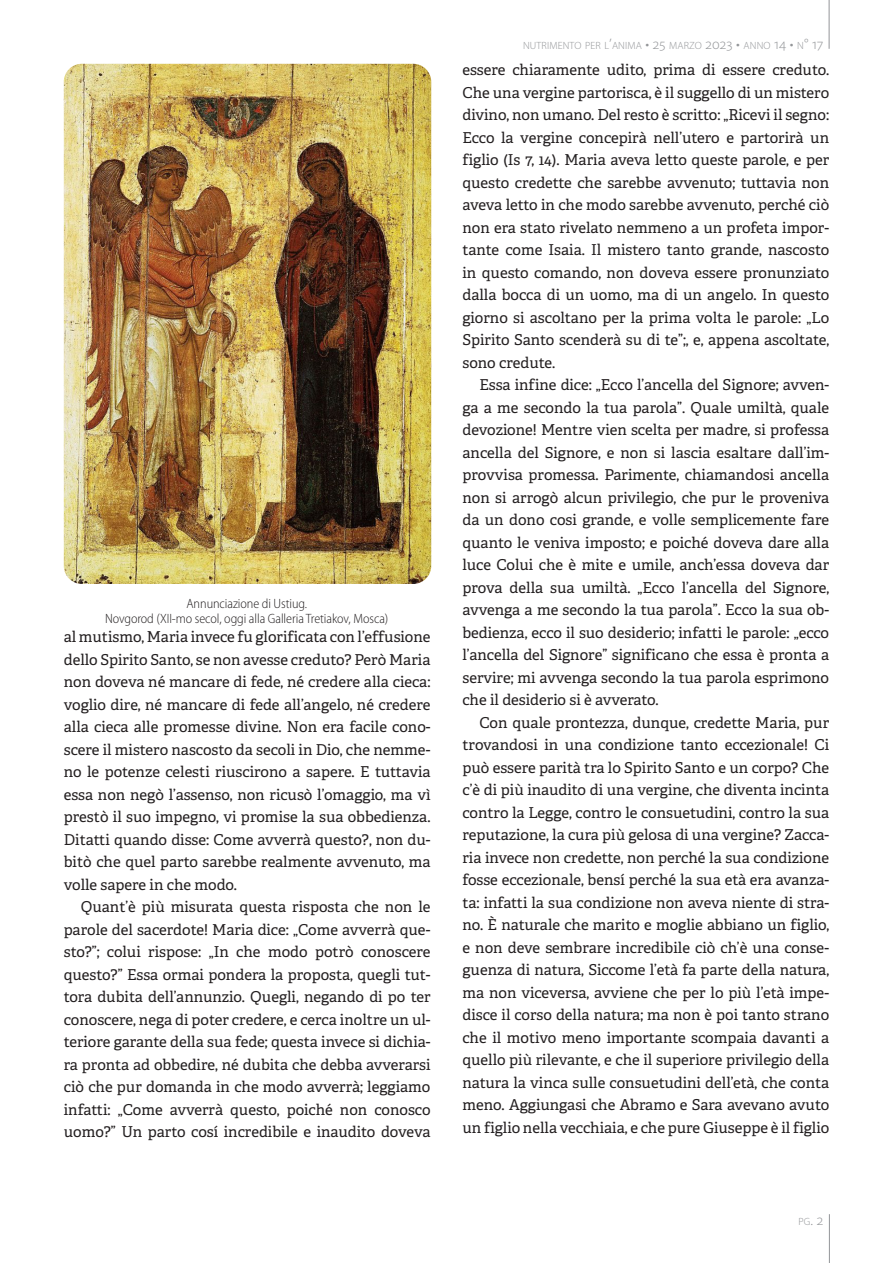
<style>
.page{position:relative;width:893px;height:1263px;background:#fff}
.page>*{position:absolute;margin:0;border:0;box-sizing:border-box;transform-origin:0 0}
.Text{font:15px/22.5px "Adelle";color:#231f20;text-align:justify}
.Descriere_imagine{font:300 semi-condensed 13.5px/15px "Myriad Pro";letter-spacing:-.005em;color:#231f20;text-align:center}
.t1{font:300 10.5px "Myriad Pro";letter-spacing:.015em;color:#939598}
.s1{font-size:15px}
</style>
<div class="page">
<hr style="left:829px;top:0;width:1px;height:49px;background:#939598">
<hr style="left:829px;top:1214px;width:1px;height:49px;background:#939598">
<img style="left:64px;top:64px;width:367px;height:520px">
<p class="Descriere_imagine" style="left:105px;top:595px;width:285px">Annunciazione di Ustiug.<br>Novgorod (XII-mo secol, oggi alla Galleria Tretiakov, Mosca)</p>
<p class="Text" style="left:64px;top:626px;width:368px">al mutismo, Maria invece fu glorificata con l’effusione dello Spirito Santo, se non avesse creduto? Però Maria non doveva né mancare di fede, né credere alla cieca: voglio dire, né mancare di fede all’angelo, né credere alla cieca alle promesse divine. Non era facile cono&shy;scere il mistero nascosto da secoli in Dio, che nemme&shy;no le potenze celesti riuscirono a sapere. E tuttavia essa non negò l’assenso, non ricusò l’omaggio, ma vì prestò il suo impegno, vi promise la sua obbedienza.<br>Ditatti quando disse: Come avverrà questo?, non du&shy;bitò che quel parto sarebbe realmente avvenuto, ma volle sapere in che modo.</p>
<p class="Text" style="left:64px;top:896px;width:368px;text-indent:17px">Quant’è più misurata questa risposta che non le parole del sacerdote! Maria dice: „Come avverrà que&shy;sto?”; colui rispose: „In che modo potrò conoscere questo?” Essa ormai pondera la proposta, quegli tut&shy;tora dubita dell’annunzio. Quegli, negando di po ter conoscere, nega di poter credere, e cerca inoltre un ul&shy;teriore garante della sua fede; questa invece si dichia&shy;ra pronta ad obbedire, né dubita che debba avverarsi ciò che pur domanda in che modo avverrà; leggiamo infatti: „Come avverrà questo, poiché non conosco uomo?” Un parto cosí incredibile e inaudito doveva</p>
<p class="t1" style="left:523px;top:39px;width:302px">NUTRIMENTO PER L<span class="s1">’</span>ANIMA <span class="s1">• 25</span> MARZO <span class="s1">2023 •</span> ANNO <span class="s1">14 •</span> N<span class="s1">° 17</span></p>
<p class="Text" style="left:462px;top:59px;width:368px">essere chiaramente udito, prima di essere creduto.<br>Che una vergine partorisca, è il suggello di un mistero divino, non umano. Del resto è scritto: „Ricevi il segno:<br>Ecco la vergine concepirà nell’utero e partorirà un figlio (Is 7, 14). Maria aveva letto queste parole, e per questo credette che sarebbe avvenuto; tuttavia non aveva letto in che modo sarebbe avvenuto, perché ciò non era stato rivelato nemmeno a un profeta impor&shy;tante come Isaia. Il mistero tanto grande, nascosto in questo comando, non doveva essere pronunziato dalla bocca di un uomo, ma di un angelo. In questo giorno si ascoltano per la prima volta le parole: „Lo Spirito Santo scenderà su di te”;, e, appena ascoltate, sono credute.</p>
<p class="Text" style="left:462px;top:374px;width:368px;text-indent:17px">Essa infine dice: „Ecco l’ancella del Signore; avven&shy;ga a me secondo la tua parola”. Quale umiltà, quale devozione! Mentre vien scelta per madre, si professa ancella del Signore, e non si lascia esaltare dall’im&shy;provvisa promessa. Parimente, chiamandosi ancella non si arrogò alcun privilegio, che pur le proveniva da un dono cosi grande, e volle semplicemente fare quanto le veniva imposto; e poiché doveva dare alla luce Colui che è mite e umile, anch’essa doveva dar prova della sua umiltà. „Ecco l’ancella del Signore, avvenga a me secondo la tua parola”. Ecco la sua ob&shy;bedienza, ecco il suo desiderio; infatti le parole: „ecco l’ancella del Signore” significano che essa è pronta a servire; mi avvenga secondo la tua parola esprimono che il desiderio si è avverato.</p>
<p class="Text" style="left:462px;top:711px;width:368px;text-indent:17px">Con quale prontezza, dunque, credette Maria, pur trovandosi in una condizione tanto eccezionale! Ci può essere parità tra lo Spirito Santo e un corpo? Che c’è di più inaudito di una vergine, che diventa incinta contro la Legge, contro le consuetudini, contro la sua reputazione, la cura più gelosa di una vergine? Zacca&shy;ria invece non credette, non perché la sua condizione fosse eccezionale, bensí perché la sua età era avanza&shy;ta: infatti la sua condizione non aveva niente di stra&shy;no. È naturale che marito e moglie abbiano un figlio, e non deve sembrare incredibile ciò ch’è una conse&shy;guenza di natura, Siccome l’età fa parte della natura, ma non viceversa, avviene che per lo più l’età impe&shy;disce il corso della natura; ma non è poi tanto strano che il motivo meno importante scompaia davanti a quello più rilevante, e che il superiore privilegio della natura la vinca sulle consuetudini dell’età, che conta meno. Aggiungasi che Abramo e Sara avevano avuto un figlio nella vecchiaia, e che pure Giuseppe è il figlio</p>
<p class="t1" style="left:798px;top:1215px;width:26px">PG<span class="s1">. 2</span></p>
</div>
